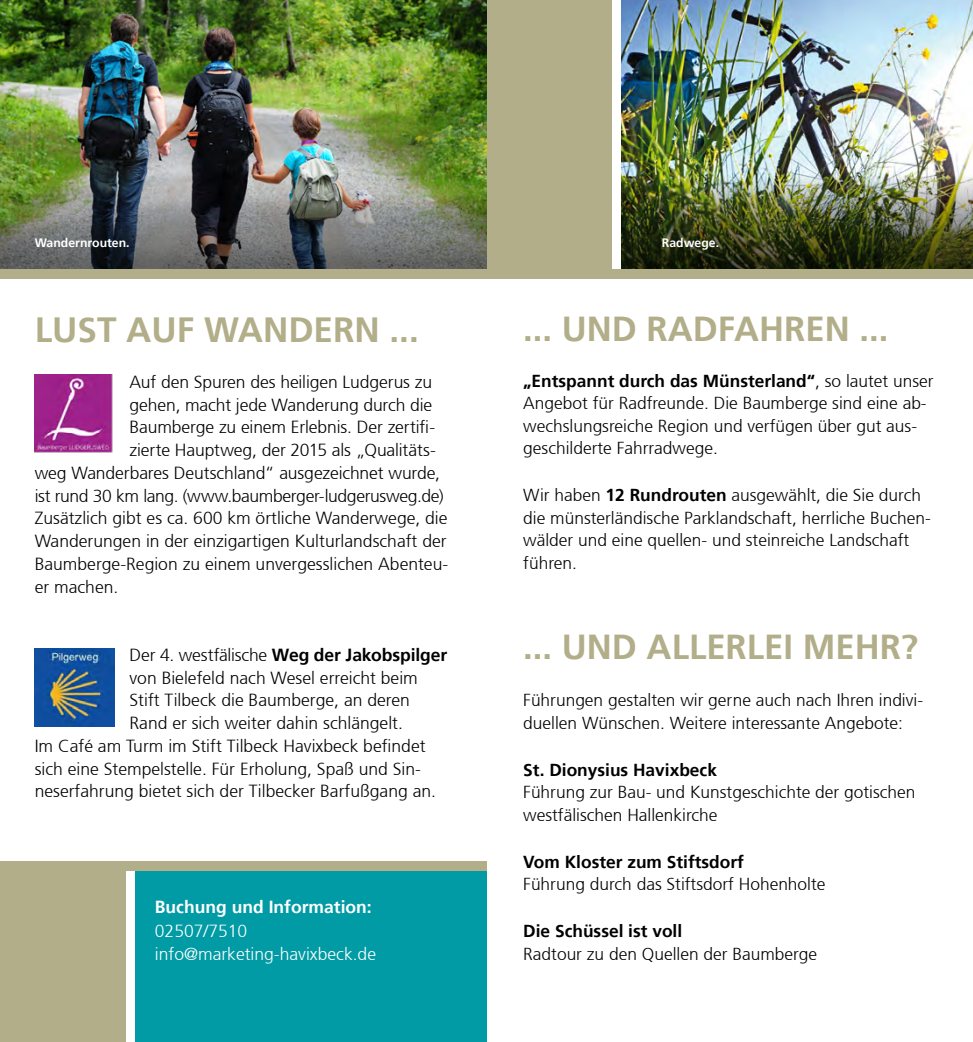
<style>
.page{position:relative;width:973px;height:1042px;background:#fff}
.page>*{position:absolute;margin:0;border:0;box-sizing:border-box;transform-origin:0 0}
.t1{font:700 35px "Frutiger 65";color:#b1ae89}
.t2{font:700 34.65px "Frutiger 65";color:#b1ae89}
.t3{font:300 17.5px "Frutiger 45";color:#000}
.t4{font:300 17.5px "Frutiger 45";letter-spacing:-.02em;color:#000}
.t5{font:300 17.5px/22.8px "Frutiger 45";color:#fff}
.t6{font:700 17.5px "Frutiger 65";letter-spacing:-.005em;color:#000}
.t7{font:700 17.5px "Frutiger 65";color:#fff}
.t8{font:300 17.32px/22.6px "Frutiger 45";color:#000}
.t9{font:700 17.32px "Frutiger 65";color:#000}
.t10{font:700 12.25px "Frutiger 65";color:#fff}
.s1{font-family:"Frutiger 45";font-weight:300}
.s2{font-family:"Frutiger 65";font-weight:700}
</style>
<div class="page">
<div style="left:135px;top:870px;width:351px;height:172px;background:#009ba4"></div>
<div style="left:0;top:866px;width:125px;height:176px;background:#b1ae89"></div>
<div style="left:486px;top:0;width:125px;height:273px;background:#b1ae89"></div>
<img style="left:621px;top:0;width:351px;height:135px">
<div style="left:0;top:268px;width:972px;height:10px;background:#b1ae89"></div>
<img style="left:0;top:0;width:486px;height:135px">
<img style="left:35px;top:374px;width:78px;height:79px">
<img style="left:35px;top:648px;width:80px;height:78px">
<img style="left:0;top:135px;width:486px;height:133px">
<div style="left:0;top:861px;width:486px;height:10px;background:#b1ae89"></div>
<img style="left:621px;top:135px;width:351px;height:133px">
<p class="t10" style="left:35px;top:236px;width:96px">Wandernrouten.</p>
<h1 class="t1" style="left:35px;top:309px;width:385px">LUST AUF WANDERN ...</h1>
<p class="t3" style="left:129px;top:372px;width:304px">Auf den Spuren des heiligen Ludgerus zu</p>
<p class="t3" style="left:129px;top:394px;width:304px">gehen, macht jede Wanderung durch die</p>
<p class="t3" style="left:129px;top:417px;width:307px">Baumberge zu einem Erlebnis. Der zertifi-</p>
<p class="t3" style="left:129px;top:440px;width:308px">zierte Hauptweg, der 2015 als „Qualitäts-</p>
<p class="t3" style="left:35px;top:463px;width:407px">weg Wanderbares Deutschland“ ausgezeichnet wurde,</p>
<p class="t4" style="left:35px;top:485px;width:410px">ist rund 30 km lang. (www.baumberger-ludgerusweg.de)</p>
<p class="t3" style="left:35px;top:508px;width:414px">Zusätzlich gibt es ca. 600 km örtliche Wanderwege, die</p>
<p class="t3" style="left:35px;top:531px;width:413px">Wanderungen in der einzigartigen Kulturlandschaft der</p>
<p class="t3" style="left:35px;top:554px;width:415px">Baumberge-Region zu einem unvergesslichen Abenteu-</p>
<p class="t3" style="left:35px;top:576px;width:85px">er machen.</p>
<p class="t6" style="left:129px;top:644px;width:319px"><span class="s1">Der 4. westfälische</span> Weg der Jakobspilger</p>
<p class="t3" style="left:129px;top:667px;width:290px">von Bielefeld nach Wesel erreicht beim</p>
<p class="t3" style="left:129px;top:690px;width:282px">Stift Tilbeck die Baumberge, an deren</p>
<p class="t3" style="left:129px;top:713px;width:275px">Rand er sich weiter dahin schlängelt.</p>
<p class="t3" style="left:35px;top:736px;width:392px">Im Café am Turm im Stift Tilbeck Havixbeck befindet</p>
<p class="t3" style="left:35px;top:758px;width:388px">sich eine Stempelstelle. Für Erholung, Spaß und Sin-</p>
<p class="t3" style="left:35px;top:781px;width:403px">neserfahrung bietet sich der Tilbecker Barfußgang an.</p>
<p class="t7" style="left:155px;top:896px;width:218px">Buchung und Information:</p>
<p class="t5" style="left:155px;top:920px;width:223px">02507/7510 info@marketing-havixbeck.de</p>
<p class="t10" style="left:661px;top:236px;width:59px">Radwege.</p>
<h2 class="t2" style="left:523px;top:309px;width:366px">... UND RADFAHREN ...</h2>
<p class="t9" style="left:523px;top:370px;width:412px">„Entspannt durch das Münsterland“<span class="s1">, so lautet unser</span></p>
<p class="t8" style="left:523px;top:392px;width:405px">Angebot für Radfreunde. Die Baumberge sind eine ab&shy;wechslungsreiche Region und verfügen über gut aus&shy;geschilderte Fahrradwege.</p>
<p class="t8" style="left:523px;top:484px;width:409px">Wir haben <span class="s2">12 Rundrouten</span> ausgewählt, die Sie durch die münsterländische Parklandschaft, herrliche Buchen&shy;wälder und eine quellen- und steinreiche Landschaft führen.</p>
<h2 class="t2" style="left:523px;top:627px;width:396px">... UND ALLERLEI MEHR?</h2>
<p class="t8" style="left:523px;top:689px;width:401px">Führungen gestalten wir gerne auch nach Ihren indivi&shy;duellen Wünschen. Weitere interessante Angebote:</p>
<p class="t9" style="left:523px;top:759px;width:195px">St. Dionysius Havixbeck</p>
<p class="t8" style="left:523px;top:781px;width:393px">Führung zur Bau- und Kunstgeschichte der gotischen westfälischen Hallenkirche</p>
<p class="t9" style="left:523px;top:851px;width:222px">Vom Kloster zum Stiftsdorf</p>
<p class="t8" style="left:523px;top:873px;width:304px">Führung durch das Stiftsdorf Hohenholte</p>
<p class="t9" style="left:523px;top:921px;width:160px">Die Schüssel ist voll</p>
<p class="t8" style="left:523px;top:943px;width:295px">Radtour zu den Quellen der Baumberge</p>
</div>
